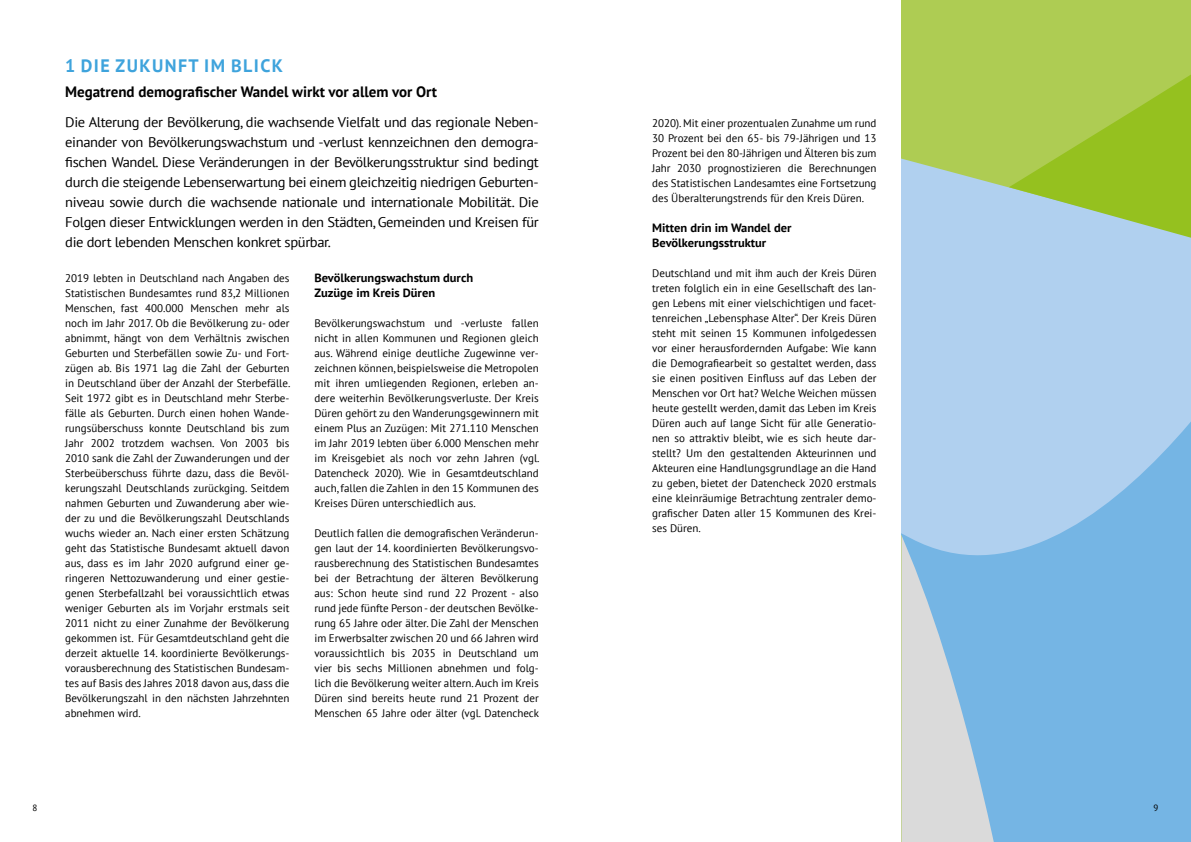
<style>
.page{position:relative;width:1191px;height:842px;background:#fff}
.page>*{position:absolute;margin:0;border:0;box-sizing:border-box;transform-origin:0 0}
.t1{font:700 18px "PT Sans";letter-spacing:.08em;color:#3ea3dc}
.t2{font:700 15px "PT Sans";color:#000}
.t3{font:14px/20px "PT Sans";letter-spacing:-.025em;color:#000;text-align:justify;scale:1.04 1}
.t4{font:700 12px/15px "PT Sans";color:#000;scale:1.04 1}
.t5{font:11px/15px "PT Sans";color:#000;text-align:justify}
.t6{font:9px "PT Sans";color:#000}
</style>
<div class="page">
<div style="left:901px;top:0;width:108px;height:24px;background:#aecc53"></div>
<svg style="left:901px;top:24px;width:290px;height:818px;background:#92bfc9"></svg>
<svg style="left:901px;top:133px;width:290px;height:505px;background:#a0c8e5"></svg>
<svg style="left:1009px;top:0;width:182px;height:305px;background:#a8ca76"></svg>
<h1 class="t1" style="left:65px;top:53px;width:219px">1 DIE ZUKUNFT IM BLICK</h1>
<h2 class="t2" style="left:65px;top:81px;width:373px">Megatrend demografischer Wandel wirkt vor allem vor Ort</h2>
<p class="t3" style="left:65px;top:111px;width:457px">Die Alterung der Bevölkerung, die wachsende Vielfalt und das regionale Neben&shy;einander von Bevölkerungswachstum und -verlust kennzeichnen den demogra&shy;fischen Wandel. Diese Veränderungen in der Bevölkerungsstruktur sind bedingt durch die steigende Lebenserwartung bei einem gleichzeitig niedrigen Geburten&shy;niveau sowie durch die wachsende nationale und internationale Mobilität. Die Folgen dieser Entwicklungen werden in den Städten, Gemeinden und Kreisen für die dort lebenden Menschen konkret spürbar.</p>
<p class="t5" style="left:65px;top:270px;width:227px">2019 lebten in Deutschland nach Angaben des Statistischen Bundesamtes rund 83,2 Millionen Menschen, fast 400.000 Menschen mehr als noch im Jahr 2017. Ob die Bevölkerung zu- oder abnimmt, hängt von dem Verhältnis zwischen Geburten und Sterbefällen sowie Zu- und Fort&shy;zügen ab. Bis 1971 lag die Zahl der Geburten in Deutschland über der Anzahl der Sterbefälle.<br>Seit 1972 gibt es in Deutschland mehr Sterbe&shy;fälle als Geburten. Durch einen hohen Wande&shy;rungsüberschuss konnte Deutschland bis zum Jahr 2002 trotzdem wachsen. Von 2003 bis 2010 sank die Zahl der Zuwanderungen und der Sterbeüberschuss führte dazu, dass die Bevöl&shy;kerungszahl Deutschlands zurückging. Seitdem nahmen Geburten und Zuwanderung aber wie&shy;der zu und die Bevölkerungszahl Deutschlands wuchs wieder an. Nach einer ersten Schätzung geht das Statistische Bundesamt aktuell davon aus, dass es im Jahr 2020 aufgrund einer ge&shy;ringeren Nettozuwanderung und einer gestie&shy;genen Sterbefallzahl bei voraussichtlich etwas weniger Geburten als im Vorjahr erstmals seit 2011 nicht zu einer Zunahme der Bevölkerung gekommen ist. Für Gesamtdeutschland geht die derzeit aktuelle 14. koordinierte Bevölkerungs&shy;vorausberechnung des Statistischen Bundesam&shy;tes auf Basis des Jahres 2018 davon aus, dass die Bevölkerungszahl in den nächsten Jahrzehnten abnehmen wird.</p>
<p class="t4" style="left:314px;top:270px;width:154px">Bevölkerungswachstum durch<br>Zuzüge im Kreis Düren</p>
<p class="t5" style="left:314px;top:315px;width:227px">Bevölkerungswachstum und -verluste fallen nicht in allen Kommunen und Regionen gleich aus. Während einige deutliche Zugewinne ver&shy;zeichnen können, beispielsweise die Metropolen mit ihren umliegenden Regionen, erleben an&shy;dere weiterhin Bevölkerungsverluste. Der Kreis Düren gehört zu den Wanderungsgewinnern mit einem Plus an Zuzügen: Mit 271.110 Menschen im Jahr 2019 lebten über 6.000 Menschen mehr im Kreisgebiet als noch vor zehn Jahren (vgl.<br>Datencheck 2020). Wie in Gesamtdeutschland auch, fallen die Zahlen in den 15 Kommunen des Kreises Düren unterschiedlich aus.</p>
<p class="t5" style="left:314px;top:525px;width:226px">Deutlich fallen die demografischen Veränderun&shy;gen laut der 14. koordinierten Bevölkerungsvo&shy;rausberechnung des Statistischen Bundesamtes bei der Betrachtung der älteren Bevölkerung aus: Schon heute sind rund 22 Prozent - also rund jede fünfte Person - der deutschen Bevölke&shy;rung 65 Jahre oder älter. Die Zahl der Menschen im Erwerbsalter zwischen 20 und 66 Jahren wird voraussichtlich bis 2035 in Deutschland um vier bis sechs Millionen abnehmen und folg&shy;lich die Bevölkerung weiter altern. Auch im Kreis Düren sind bereits heute rund 21 Prozent der Menschen 65 Jahre oder älter (vgl. Datencheck</p>
<p class="t5" style="left:652px;top:115px;width:226px">2020). Mit einer prozentualen Zunahme um rund 30 Prozent bei den 65- bis 79-Jährigen und 13<br>Prozent bei den 80-Jährigen und Älteren bis zum Jahr 2030 prognostizieren die Berechnungen des Statistischen Landesamtes eine Fortsetzung des Überalterungstrends für den Kreis Düren.</p>
<p class="t4" style="left:652px;top:220px;width:135px">Mitten drin im Wandel der<br>Bevölkerungsstruktur</p>
<p class="t5" style="left:652px;top:265px;width:226px">Deutschland und mit ihm auch der Kreis Düren treten folglich ein in eine Gesellschaft des lan&shy;gen Lebens mit einer vielschichtigen und facet&shy;tenreichen „Lebensphase Alter“. Der Kreis Düren steht mit seinen 15 Kommunen infolgedessen vor einer herausfordernden Aufgabe: Wie kann die Demografiearbeit so gestaltet werden, dass sie einen positiven Einfluss auf das Leben der Menschen vor Ort hat? Welche Weichen müssen heute gestellt werden, damit das Leben im Kreis Düren auch auf lange Sicht für alle Generatio&shy;nen so attraktiv bleibt, wie es sich heute dar&shy;stellt? Um den gestaltenden Akteurinnen und Akteuren eine Handlungsgrundlage an die Hand zu geben, bietet der Datencheck 2020 erstmals eine kleinräumige Betrachtung zentraler demo&shy;grafischer Daten aller 15 Kommunen des Krei&shy;ses Düren.</p>
<p class="t6" style="left:33px;top:802px;width:6px">8</p>
<p class="t6" style="left:1153px;top:802px;width:6px">9</p>
</div>
